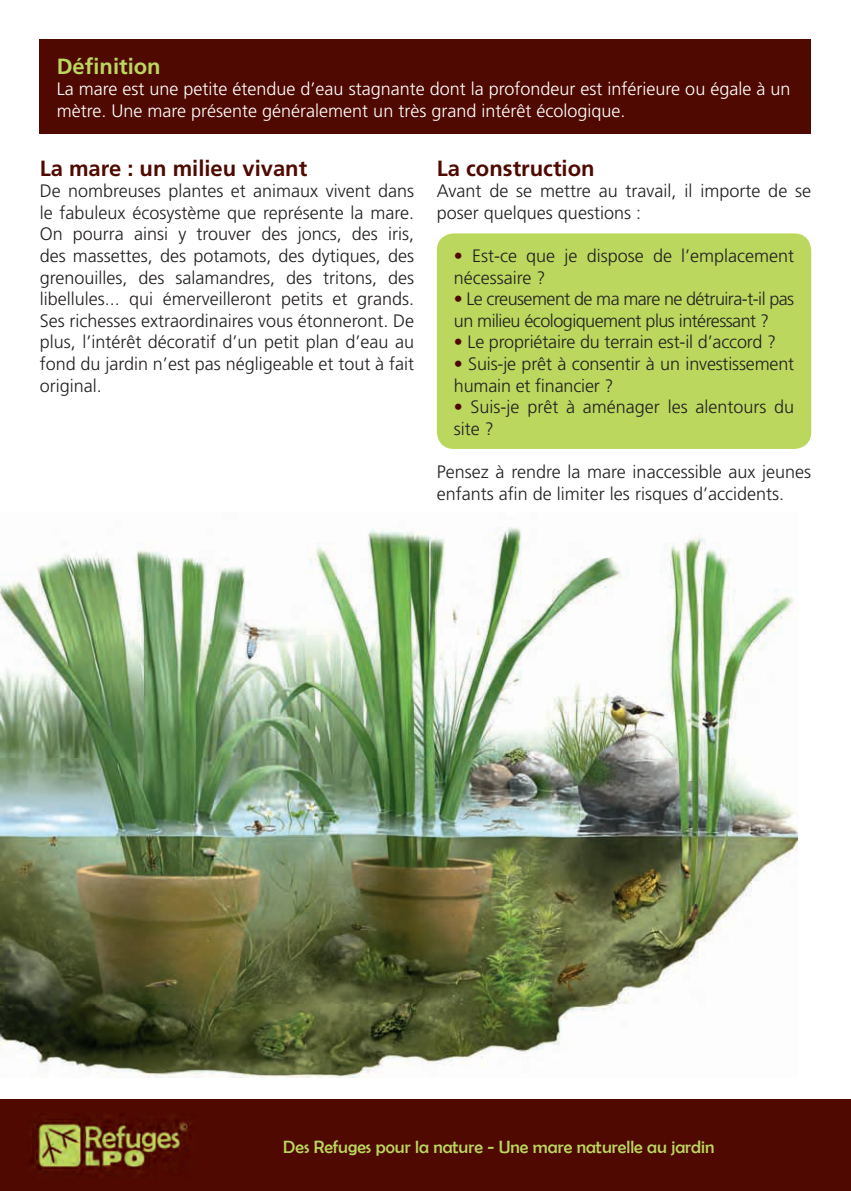
<style>
.page{position:relative;width:851px;height:1191px;background:#fff}
.page>*{position:absolute;margin:0;border:0;box-sizing:border-box;transform-origin:0 0}
.t1{font:700 22px "Frutiger";color:#4f0900}
.t2{font:700 22px "Frutiger";color:#bbd75e}
.t3{font:300 18px/21.6px "Frutiger";color:#231f20}
.t4{font:300 18px/21.6px "Frutiger";color:#fff}
.t5{font:300 18px/21.6px "Frutiger";letter-spacing:-.03em;color:#231f20}
.t6{font:17.8px "Berlin Sans FB";color:#bbd75e}
.s1{color:#4f0900}
</style>
<div class="page">
<div style="left:437px;top:233px;width:374px;height:216px;background:#bbd75e;border-radius:17px"></div>
<div style="left:0;top:1099px;width:850px;height:92px;background:#4f0900"></div>
<img style="left:31px;top:1116px;width:160px;height:58px">
<div style="left:40px;top:40px;width:771px;height:94px;background:#4f0900"></div>
<img style="left:0;top:527px;width:797px;height:550px">
<p class="t2" style="left:57px;top:53px;width:105px">Définition</p>
<p class="t4" style="left:57px;top:78px;width:735px">La mare est une petite étendue d’eau stagnante dont la profondeur est inférieure ou égale à un mètre. Une mare présente généralement un très grand intérêt écologique.</p>
<p class="t1" style="left:40px;top:155px;width:269px">La mare : un milieu vivant</p>
<p class="t3" style="left:40px;top:180px;width:376px;text-align:justify">De nombreuses plantes et animaux vivent dans le fabuleux écosystème que représente la mare.<br>On pourra ainsi y trouver des joncs, des iris, des massettes, des potamots, des dytiques, des grenouilles, des salamandres, des tritons, des libellules... qui émerveilleront petits et grands.<br>Ses richesses extraordinaires vous étonneront. De plus, l’intérêt décoratif d’un petit plan d’eau au fond du jardin n’est pas négligeable et tout à fait original.</p>
<p class="t1" style="left:437px;top:155px;width:159px">La construction</p>
<p class="t3" style="left:437px;top:180px;width:376px">Avant de se mettre au travail, il importe de se poser quelques questions :</p>
<p class="t3" style="left:454px;top:245px;width:342px"><span class="s1">•</span> Est-ce que je dispose de l’emplacement nécessaire ?</p>
<p class="t5" style="left:454px;top:288px;width:342px"><span class="s1">•</span> Le creusement de ma mare ne détruira-t-il pas un milieu écologiquement plus intéressant ?</p>
<p class="t3" style="left:454px;top:331px;width:323px"><span class="s1">•</span> Le propriétaire du terrain est-il d’accord ?</p>
<p class="t3" style="left:454px;top:353px;width:342px"><span class="s1">•</span> Suis-je prêt à consentir à un investissement humain et financier ?</p>
<p class="t3" style="left:454px;top:396px;width:342px"><span class="s1">•</span> Suis-je prêt à aménager les alentours du site ?</p>
<p class="t3" style="left:437px;top:461px;width:376px">Pensez à rendre la mare inaccessible aux jeunes enfants afin de limiter les risques d’accidents.</p>
<p class="t6" style="left:283px;top:1137px;width:432px">Des Refuges pour la nature - Une mare naturelle au jardin</p>
</div>
